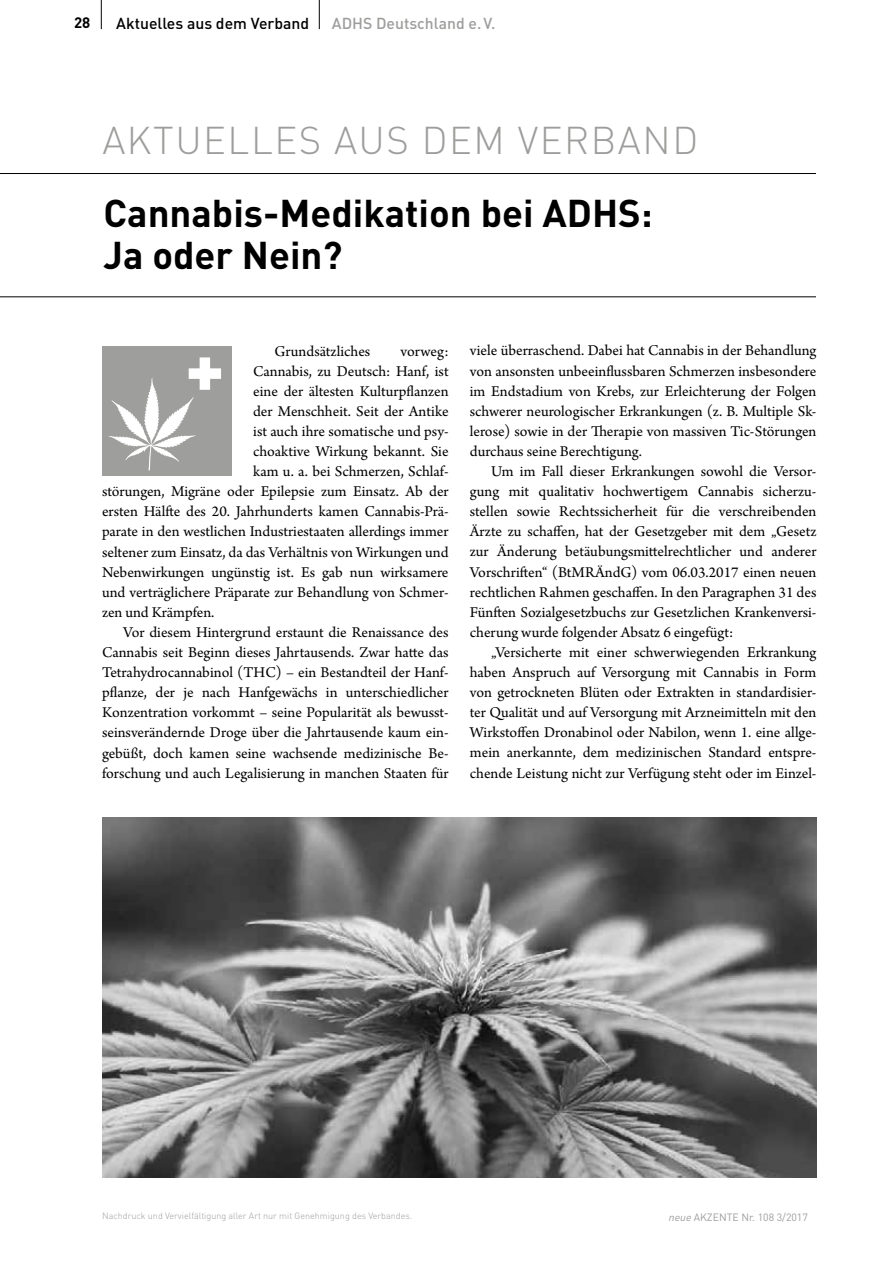
<style>
.page{position:relative;width:893px;height:1263px;background:#fff}
.page>*{position:absolute;margin:0;border:0;box-sizing:border-box;transform-origin:0 0}
.t1{font:700 38.25px/42px "DIN";color:#000}
.t2{font:300 38.25px "DIN";letter-spacing:.04em;color:#9d9d9c}
.t3{font:15.75px/20.1px "Arno Pro";color:#000;text-align:justify}
.t4{font:500 15.75px "DIN";color:#000}
.t5{font:500 15.75px "DIN";color:#9d9d9c}
.t6{font:700 15px "DIN";color:#000}
.t7{font:10.5px "DIN";color:#9d9d9c}
.t8{font:300 9px "DIN";color:#9d9d9c}
.s1{font-style:italic}
</style>
<div class="page">
<svg style="left:319px;top:0;width:1px;height:29px"></svg>
<svg style="left:101px;top:0;width:1px;height:29px"></svg>
<hr style="left:0;top:296px;width:816px;height:1px;background:#000">
<hr style="left:0;top:173px;width:816px;height:1px;background:#000">
<div style="left:102px;top:346px;width:130px;height:130px;background:#9e9e9c"></div>
<svg style="left:108px;top:357px;width:113px;height:113px"></svg>
<img style="left:102px;top:818px;width:714px;height:360px">
<p class="t6" style="left:74px;top:13px;width:18px">28</p>
<p class="t4" style="left:116px;top:13px;width:194px">Aktuelles aus dem Verband</p>
<p class="t5" style="left:332px;top:13px;width:165px">ADHS Deutschland e.V.</p>
<h1 class="t2" style="left:102px;top:117px;width:597px">AKTUELLES AUS DEM VERBAND</h1>
<h1 class="t1" style="left:104px;top:191px;width:551px">Cannabis-Medikation bei ADHS:<br>Ja oder Nein?</h1>
<p class="t3" style="left:274px;top:342px;width:97px">Grundsätzliches</p>
<p class="t3" style="left:400px;top:342px;width:50px">vorweg:</p>
<p class="t3" style="left:253px;top:362px;width:197px">Cannabis, zu Deutsch: Hanf, ist</p>
<p class="t3" style="left:253px;top:382px;width:197px">eine der ältesten Kulturpflanzen</p>
<p class="t3" style="left:253px;top:402px;width:197px">der Menschheit. Seit der Antike</p>
<p class="t3" style="left:253px;top:422px;width:197px">ist auch ihre somatische und psy-</p>
<p class="t3" style="left:253px;top:442px;width:197px">choaktive Wirkung bekannt. Sie</p>
<p class="t3" style="left:253px;top:462px;width:197px">kam u. a. bei Schmerzen, Schlaf-</p>
<p class="t3" style="left:102px;top:482px;width:348px">störungen, Migräne oder Epilepsie zum Einsatz. Ab der</p>
<p class="t3" style="left:102px;top:502px;width:348px">ersten Hälfte des 20. Jahrhunderts kamen Cannabis-Prä-</p>
<p class="t3" style="left:102px;top:522px;width:348px">parate in den westlichen Industriestaaten allerdings immer</p>
<p class="t3" style="left:102px;top:543px;width:348px">seltener zum Einsatz, da das Verhältnis von Wirkungen und</p>
<p class="t3" style="left:102px;top:563px;width:348px">Nebenwirkungen ungünstig ist. Es gab nun wirksamere</p>
<p class="t3" style="left:102px;top:583px;width:348px">und verträglichere Präparate zur Behandlung von Schmer-</p>
<p class="t3" style="left:102px;top:603px;width:114px">zen und Krämpfen.</p>
<p class="t3" style="left:123px;top:623px;width:327px">Vor diesem Hintergrund erstaunt die Renaissance des</p>
<p class="t3" style="left:102px;top:643px;width:348px">Cannabis seit Beginn dieses Jahrtausends. Zwar hatte das</p>
<p class="t3" style="left:102px;top:663px;width:348px">Tetrahydrocannabinol (THC) – ein Bestandteil der Hanf-</p>
<p class="t3" style="left:102px;top:683px;width:348px">pflanze, der je nach Hanfgewächs in unterschiedlicher</p>
<p class="t3" style="left:102px;top:703px;width:348px">Konzentration vorkommt – seine Popularität als bewusst-</p>
<p class="t3" style="left:102px;top:723px;width:348px">seinsverändernde Droge über die Jahrtausende kaum ein-</p>
<p class="t3" style="left:102px;top:743px;width:348px">gebüßt, doch kamen seine wachsende medizinische Be-</p>
<p class="t3" style="left:102px;top:764px;width:348px">forschung und auch Legalisierung in manchen Staaten für</p>
<p class="t3" style="left:470px;top:341px;width:348px">viele überraschend. Dabei hat Cannabis in der Behandlung von ansonsten unbeeinflussbaren Schmerzen insbesondere im Endstadium von Krebs, zur Erleichterung der Folgen schwerer neurologischer Erkrankungen (z. B. Multiple Sk&shy;lerose) sowie in der Therapie von massiven Tic-Störungen durchaus seine Berechtigung.</p>
<p class="t3" style="left:470px;top:462px;width:348px;text-indent:21px">Um im Fall dieser Erkrankungen sowohl die Versor&shy;gung mit qualitativ hochwertigem Cannabis sicherzu&shy;stellen sowie Rechtssicherheit für die verschreibenden Ärzte zu schaffen, hat der Gesetzgeber mit dem „Gesetz zur Änderung betäubungsmittelrechtlicher und anderer Vorschriften“ (BtMRÄndG) vom 06.03.2017 einen neuen rechtlichen Rahmen geschaffen. In den Paragraphen 31 des Fünften Sozialgesetzbuchs zur Gesetzlichen Krankenversi&shy;cherung wurde folgender Absatz 6 eingefügt:</p>
<p class="t3" style="left:470px;top:643px;width:348px;text-indent:21px">„Versicherte mit einer schwerwiegenden Erkrankung haben Anspruch auf Versorgung mit Cannabis in Form von getrockneten Blüten oder Extrakten in standardisier&shy;ter Qualität und auf Versorgung mit Arzneimitteln mit den Wirkstoffen Dronabinol oder Nabilon, wenn 1. eine allge&shy;mein anerkannte, dem medizinischen Standard entspre&shy;chende Leistung nicht zur Verfügung steht oder im Einzel-</p>
<p class="t8" style="left:102px;top:1210px;width:312px">Nachdruck und Vervielfältigung aller Art nur mit Genehmigung des Verbandes.</p>
<p class="t7" style="left:668px;top:1210px;width:141px"><span class="s1">neue</span> AKZENTE Nr. 108 3/2017</p>
</div>
